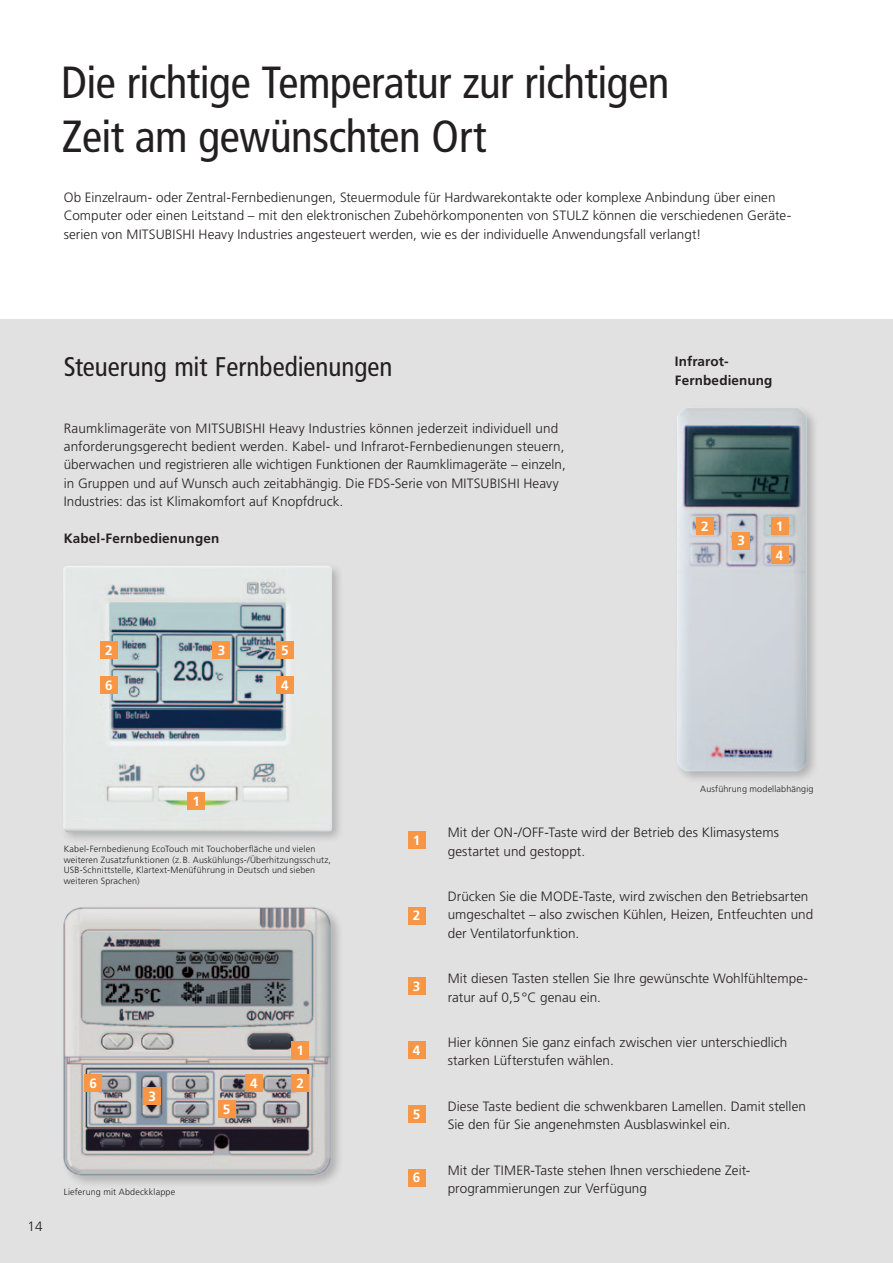
<style>
.page{position:relative;width:893px;height:1263px;background:#fff}
.page>*{position:absolute;margin:0;border:0;box-sizing:border-box;transform-origin:0 0}
.t1{font:condensed 45px/54px "Frutiger LT Std";letter-spacing:-.01em;color:#231f20}
.t2{font:condensed 27px "Frutiger LT Std";color:#231f20}
.t3{font:300 13.5px/18.3px "Frutiger LT Std";letter-spacing:.005em;color:#231f20}
.t4{font:700 13.5px/18.3px "Frutiger LT Std";letter-spacing:.01em;color:#231f20}
.t5{font:700 13.5px "Frutiger LT Std";color:#fff}
.t6{font:300 9px/10.8px "Frutiger LT Std";letter-spacing:.015em;color:#231f20}
</style>
<div class="page">
<div style="left:0;top:320px;width:893px;height:943px;background:#e1e1e2"></div>
<div style="left:61px;top:905px;width:283px;height:283px;background:#231f20;opacity:.25"></div>
<img style="left:61px;top:906px;width:272px;height:271px">
<div style="left:60px;top:562px;width:284px;height:282px;background:#231f20;opacity:.25"></div>
<img style="left:62px;top:563px;width:271px;height:269px">
<div style="left:292px;top:1042px;width:17px;height:17px;background:#f79645"></div>
<div style="left:292px;top:1074px;width:17px;height:17px;background:#f79645"></div>
<div style="left:144px;top:1088px;width:17px;height:17px;background:#f79645"></div>
<div style="left:245px;top:1074px;width:17px;height:17px;background:#f79645"></div>
<div style="left:218px;top:1100px;width:17px;height:17px;background:#f79645"></div>
<div style="left:85px;top:1074px;width:17px;height:17px;background:#f79645"></div>
<div style="left:213px;top:641px;width:17px;height:17px;background:#f79645"></div>
<div style="left:276px;top:676px;width:17px;height:17px;background:#f79645"></div>
<div style="left:276px;top:641px;width:17px;height:17px;background:#f79645"></div>
<div style="left:100px;top:641px;width:17px;height:17px;background:#f79645"></div>
<div style="left:188px;top:792px;width:17px;height:17px;background:#f79645"></div>
<div style="left:100px;top:676px;width:17px;height:17px;background:#f79645"></div>
<img style="left:677px;top:408px;width:138px;height:371px">
<div style="left:408px;top:832px;width:17px;height:17px;background:#f79645"></div>
<div style="left:408px;top:907px;width:17px;height:17px;background:#f79645"></div>
<div style="left:408px;top:978px;width:17px;height:17px;background:#f79645"></div>
<div style="left:408px;top:1041px;width:17px;height:18px;background:#f79645"></div>
<div style="left:408px;top:1105px;width:17px;height:17px;background:#f79645"></div>
<div style="left:408px;top:1169px;width:17px;height:17px;background:#f79645"></div>
<div style="left:733px;top:532px;width:17px;height:17px;background:#f79645"></div>
<div style="left:771px;top:546px;width:17px;height:17px;background:#f79645"></div>
<div style="left:696px;top:518px;width:17px;height:17px;background:#f79645"></div>
<div style="left:771px;top:518px;width:17px;height:17px;background:#f79645"></div>
<h1 class="t1" style="left:61px;top:55px;width:610px">Die richtige Temperatur zur richtigen<br>Zeit am gewünschten Ort</h1>
<p class="t3" style="left:64px;top:188px;width:729px">Ob Einzelraum- oder Zentral-Fernbedienungen, Steuermodule für Hardwarekontakte oder komplexe Anbindung über einen<br>Computer oder einen Leitstand – mit den elektronischen Zubehörkomponenten von STULZ können die verschiedenen Geräte&shy;serien von MITSUBISHI Heavy Industries angesteuert werden, wie es der individuelle Anwendungsfall verlangt!</p>
<h2 class="t2" style="left:64px;top:351px;width:330px">Steuerung mit Fernbedienungen</h2>
<p class="t3" style="left:64px;top:419px;width:504px">Raumklimageräte von MITSUBISHI Heavy Industries können jederzeit individuell und anforderungsgerecht bedient werden. Kabel- und Infrarot-Fernbedienungen steuern, überwachen und registrieren alle wichtigen Funktionen der Raumklimageräte – einzeln, in Gruppen und auf Wunsch auch zeitabhängig. Die FDS-Serie von MITSUBISHI Heavy Industries: das ist Klimakomfort auf Knopfdruck.</p>
<p class="t4" style="left:64px;top:529px;width:157px">Kabel-Fernbedienungen</p>
<p class="t5" style="left:105px;top:642px;width:9px">2</p>
<p class="t5" style="left:281px;top:642px;width:9px">5</p>
<p class="t5" style="left:218px;top:642px;width:9px">3</p>
<p class="t5" style="left:105px;top:677px;width:9px">6</p>
<p class="t5" style="left:281px;top:677px;width:9px">4</p>
<p class="t4" style="left:675px;top:352px;width:99px">Infrarot-<br>Fernbedienung</p>
<p class="t5" style="left:701px;top:518px;width:9px">2</p>
<p class="t5" style="left:776px;top:518px;width:9px">1</p>
<p class="t5" style="left:737px;top:533px;width:9px">3</p>
<p class="t5" style="left:776px;top:547px;width:9px">4</p>
<p class="t5" style="left:193px;top:793px;width:9px">1</p>
<p class="t6" style="left:64px;top:843px;width:269px">Kabel-Fernbedienung EcoTouch mit Touchoberfläche und vielen weiteren Zusatzfunktionen (z.B. Auskühlungs-/Überhitzungsschutz, USB-Schnittstelle, Klartext-Menüführung in Deutsch und sieben weiteren Sprachen)</p>
<p class="t5" style="left:89px;top:1075px;width:9px">6</p>
<p class="t5" style="left:148px;top:1088px;width:9px">3</p>
<p class="t3" style="left:28px;top:1217px;width:17px">14</p>
<p class="t6" style="left:64px;top:1187px;width:113px">Lieferung mit Abdeckklappe</p>
<p class="t5" style="left:223px;top:1101px;width:9px">5</p>
<p class="t5" style="left:250px;top:1075px;width:9px">4</p>
<p class="t5" style="left:296px;top:1042px;width:9px">1</p>
<p class="t5" style="left:296px;top:1075px;width:9px">2</p>
<p class="t6" style="left:700px;top:784px;width:115px">Ausführung modellabhängig</p>
<p class="t5" style="left:413px;top:832px;width:9px">1</p>
<p class="t3" style="left:448px;top:824px;width:333px">Mit der ON-/OFF-Taste wird der Betrieb des Klimasystems gestartet und gestoppt.</p>
<p class="t5" style="left:413px;top:908px;width:9px">2</p>
<p class="t3" style="left:448px;top:887px;width:367px">Drücken Sie die MODE-Taste, wird zwischen den Betriebsarten umgeschaltet – also zwischen Kühlen, Heizen, Entfeuchten und der Ventilatorfunktion.</p>
<p class="t5" style="left:413px;top:978px;width:9px">3</p>
<p class="t3" style="left:448px;top:970px;width:362px">Mit diesen Tasten stellen Sie Ihre gewünschte Wohlfühltempe&shy;ratur auf 0,5°C genau ein.</p>
<p class="t5" style="left:413px;top:1042px;width:9px">4</p>
<p class="t3" style="left:448px;top:1033px;width:341px">Hier können Sie ganz einfach zwischen vier unterschiedlich starken Lüfterstufen wählen.</p>
<p class="t5" style="left:413px;top:1106px;width:9px">5</p>
<p class="t3" style="left:448px;top:1097px;width:360px">Diese Taste bedient die schwenkbaren Lamellen. Damit stellen<br>Sie den für Sie angenehmsten Ausblaswinkel ein.</p>
<p class="t5" style="left:413px;top:1170px;width:9px">6</p>
<p class="t3" style="left:448px;top:1161px;width:304px">Mit der TIMER-Taste stehen Ihnen verschiedene Zeit&shy;programmierungen zur Verfügung</p>
</div>
